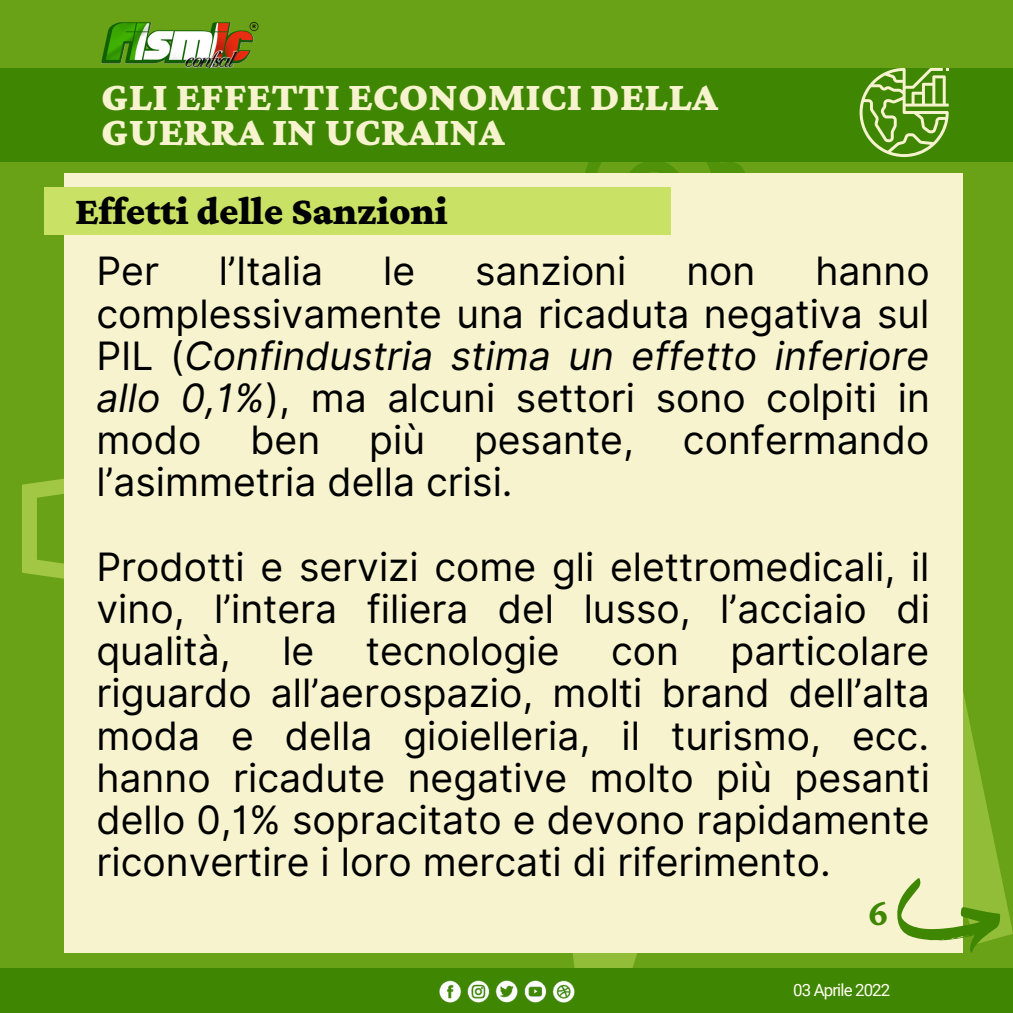
<style>
.page{position:relative;width:1013px;height:1013px;background:#fff}
.page>*{position:absolute;margin:0;border:0;box-sizing:border-box;transform-origin:0 0}
.t1{font:900 41.88px/34.8px "Crimson Pro";color:#f6f3ce}
.t2{font:900 40.25px "Crimson Pro";color:#000}
.t3{font:700 39.38px "Crimson Pro";color:#3f8703}
.t4{font:39.12px/42.2px "Inter";color:#000;text-align:justify}
.t5{font:16.88px "Roboto";letter-spacing:-.05em;color:#fffef1}
.s1{font-style:italic}
</style>
<div class="page">
<div style="left:0;top:0;width:1012px;height:1012px;background:#6aa217"></div>
<svg style="left:572px;top:680px;width:440px;height:288px"></svg>
<div style="left:0;top:968px;width:1012px;height:44px;background:#3f8703"></div>
<svg style="left:534px;top:162px;width:213px;height:12px"></svg>
<svg style="left:22px;top:478px;width:42px;height:101px;fill:#99c13e"></svg>
<div style="left:64px;top:174px;width:898px;height:779px;background:#f6f3ce"></div>
<img style="left:101px;top:22px;width:158px;height:46px">
<img style="left:439px;top:980px;width:135px;height:22px">
<div style="left:0;top:68px;width:1012px;height:94px;background:#3f8703"></div>
<svg style="left:859px;top:68px;width:89px;height:89px"></svg>
<svg style="left:897px;top:878px;width:103px;height:75px"></svg>
<div style="left:44px;top:187px;width:626px;height:47px;background:#c9e265"></div>
<p class="t1" style="left:101px;top:79px;width:618px">GLI EFFETTI ECONOMICI DELLA<br>GUERRA IN UCRAINA</p>
<p class="t2" style="left:75px;top:188px;width:374px">Effetti delle Sanzioni</p>
<p class="t4" style="left:96px;top:250px;width:64px">Per</p>
<p class="t4" style="left:219px;top:250px;width:106px">l’Italia</p>
<p class="t4" style="left:383px;top:250px;width:34px">le</p>
<p class="t4" style="left:475px;top:250px;width:153px">sanzioni</p>
<p class="t4" style="left:686px;top:250px;width:71px">non</p>
<p class="t4" style="left:96px;top:250px;width:835px;text-indent:719px">hanno complessivamente una ricaduta negativa sul PIL (<span class="s1">Confindustria stima un effetto inferiore allo 0,1%</span>), ma alcuni settori sono colpiti in modo</p>
<p class="t4" style="left:250px;top:419px;width:71px">ben</p>
<p class="t4" style="left:369px;top:419px;width:57px">più</p>
<p class="t4" style="left:474px;top:419px;width:161px">pesante,</p>
<p class="t4" style="left:683px;top:419px;width:248px">confermando</p>
<p class="t4" style="left:96px;top:461px;width:418px">l’asimmetria della crisi.</p>
<p class="t4" style="left:96px;top:545px;width:835px">Prodotti e servizi come gli elettromedicali, il vino, l’intera filiera del lusso, l’acciaio di qualità,</p>
<p class="t4" style="left:96px;top:630px;width:835px;text-indent:634px">particolare riguardo all’aerospazio, molti brand dell’alta moda e della gioielleria, il turismo, ecc. hanno ricadute negative molto più pesanti dello 0,1% sopracitato e devono rapidamente riconvertire i loro mercati di riferimento.</p>
<p class="t4" style="left:282px;top:630px;width:34px">le</p>
<p class="t4" style="left:366px;top:630px;width:195px">tecnologie</p>
<p class="t4" style="left:611px;top:630px;width:69px">con</p>
<p class="t3" style="left:867px;top:889px;width:23px">6</p>
<p class="t5" style="left:793px;top:980px;width:99px">03 Aprile 2022</p>
</div>
